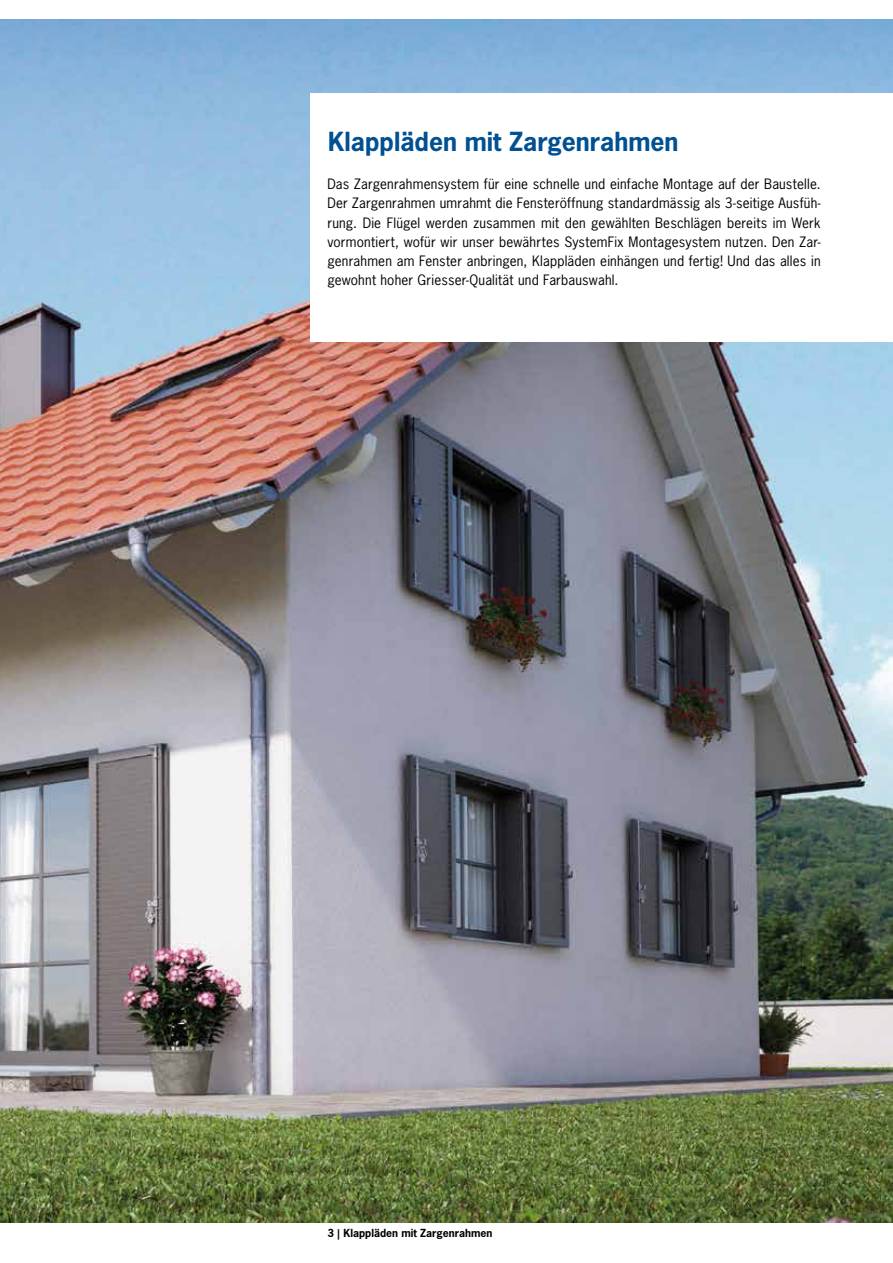
<style>
.page{position:relative;width:893px;height:1263px;background:#fff}
.page>*{position:absolute;margin:0;border:0;box-sizing:border-box;transform-origin:0 0}
.t1{font:700 24.75px "News Gothic";color:#005092}
.t2{font:13.5px/19.2px "News Gothic";letter-spacing:.015em;color:#000;text-align:justify}
.t3{font:700 10.5px "News Gothic";color:#000}
</style>
<div class="page">
<img style="left:0;top:19px;width:893px;height:1203px">
<div style="left:310px;top:94px;width:583px;height:248px;background:#fff"></div>
<h1 class="t1" style="left:328px;top:125px;width:352px">Klappläden mit Zargenrahmen</h1>
<p class="t2" style="left:327px;top:174px;width:495px">Das Zargenrahmensystem für eine schnelle und einfache Montage auf der Baustelle.<br>Der Zargenrahmen umrahmt die Fensteröffnung standardmässig als 3-seitige Ausfüh&shy;rung. Die Flügel werden zusammen mit den gewählten Beschlägen bereits im Werk vormontiert, wofür wir unser bewährtes SystemFix Montagesystem nutzen. Den Zar&shy;genrahmen am Fenster anbringen, Klappläden einhängen und fertig! Und das alles in gewohnt hoher Griesser-Qualität und Farbauswahl.</p>
<p class="t3" style="left:327px;top:1226px;width:167px">3 | Klappläden mit Zargenrahmen</p>
</div>
